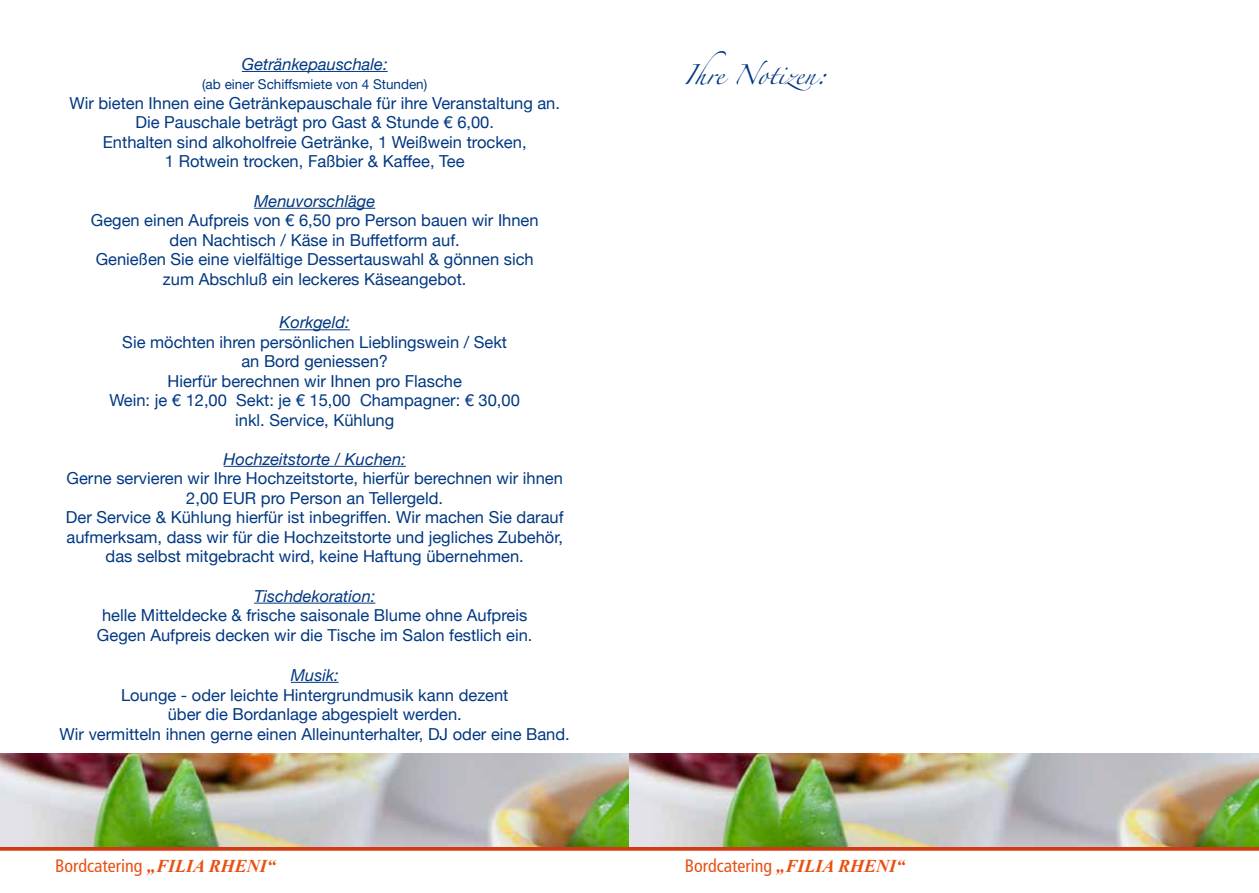
<style>
.page{position:relative;width:1259px;height:893px;background:#fff}
.page>*{position:absolute;margin:0;border:0;box-sizing:border-box;transform-origin:0 0}
.t1{font:condensed 18px "Frutiger";color:#e85113}
.t2{font:18px "Zapfino";color:#003882}
.t3{font:16.5px/19.5px "Helvetica Neue";color:#003882;text-align:center}
.t4{font:italic 16.5px "Helvetica Neue";color:#003882}
.t5{font:13.5px "Helvetica Neue";color:#003882}
.s1{font-family:"Times New Roman";font-weight:700;font-style:italic;font-stretch:normal}
</style>
<div class="page">
<div style="left:0;top:846px;width:1259px;height:5px;background:#d13b14"></div>
<hr style="left:242px;top:71px;width:146px;height:1px;background:#003882">
<hr style="left:254px;top:208px;width:121px;height:1px;background:#003882">
<hr style="left:280px;top:329px;width:70px;height:1px;background:#003882">
<hr style="left:224px;top:466px;width:182px;height:1px;background:#003882">
<hr style="left:254px;top:603px;width:121px;height:1px;background:#003882">
<hr style="left:291px;top:682px;width:47px;height:1px;background:#003882">
<img style="left:0;top:754px;width:1259px;height:92px">
<p class="t4" style="left:242px;top:52px;width:147px">Getränkepauschale:</p>
<p class="t5" style="left:202px;top:75px;width:227px">(ab einer Schiffsmiete von 4 Stunden)</p>
<p class="t3" style="left:69px;top:94px;width:492px">Wir bieten Ihnen eine Getränkepauschale für ihre Veranstaltung an.<br>Die Pauschale beträgt pro Gast &amp; Stunde € 6,00.<br>Enthalten sind alkoholfreie Getränke, 1 Weißwein trocken,<br>1 Rotwein trocken, Faßbier &amp; Kaffee, Tee</p>
<p class="t4" style="left:254px;top:189px;width:122px">Menuvorschläge</p>
<p class="t3" style="left:91px;top:212px;width:449px">Gegen einen Aufpreis von € 6,50 pro Person bauen wir Ihnen den Nachtisch / Käse in Buffetform auf.<br>Genießen Sie eine vielfältige Dessertauswahl &amp; gönnen sich zum Abschluß ein leckeres Käseangebot.</p>
<p class="t4" style="left:280px;top:310px;width:72px">Korkgeld:</p>
<p class="t3" style="left:110px;top:333px;width:412px">Sie möchten ihren persönlichen Lieblingswein / Sekt<br>an Bord geniessen?<br>Hierfür berechnen wir Ihnen pro Flasche<br>Wein: je € 12,00 Sekt: je € 15,00 Champagner: € 30,00 inkl. Service, Kühlung</p>
<p class="t4" style="left:224px;top:447px;width:184px">Hochzeitstorte / Kuchen:</p>
<p class="t3" style="left:66px;top:470px;width:499px">Gerne servieren wir Ihre Hochzeitstorte, hierfür berechnen wir ihnen 2,00 EUR pro Person an Tellergeld.<br>Der Service &amp; Kühlung hierfür ist inbegriffen. Wir machen Sie darauf aufmerksam, dass wir für die Hochzeitstorte und jegliches Zubehör, das selbst mitgebracht wird, keine Haftung übernehmen.</p>
<p class="t4" style="left:254px;top:584px;width:123px">Tischdekoration:</p>
<p class="t3" style="left:97px;top:606px;width:437px">helle Mitteldecke &amp; frische saisonale Blume ohne Aufpreis<br>Gegen Aufpreis decken wir die Tische im Salon festlich ein.</p>
<p class="t4" style="left:291px;top:663px;width:49px">Musik:</p>
<p class="t3" style="left:60px;top:686px;width:512px">Lounge - oder leichte Hintergrundmusik kann dezent<br>über die Bordanlage abgespielt werden.<br>Wir vermitteln ihnen gerne einen Alleinunterhalter, DJ oder eine Band.</p>
<p class="t2" style="left:683px;top:68px;width:144px">Ihre Notizen:</p>
<p class="t1" style="left:55px;top:856px;width:222px">Bordcatering <span class="s1">„FILIA RHENI“</span></p>
<p class="t1" style="left:685px;top:856px;width:222px">Bordcatering <span class="s1">„FILIA RHENI“</span></p>
</div>
